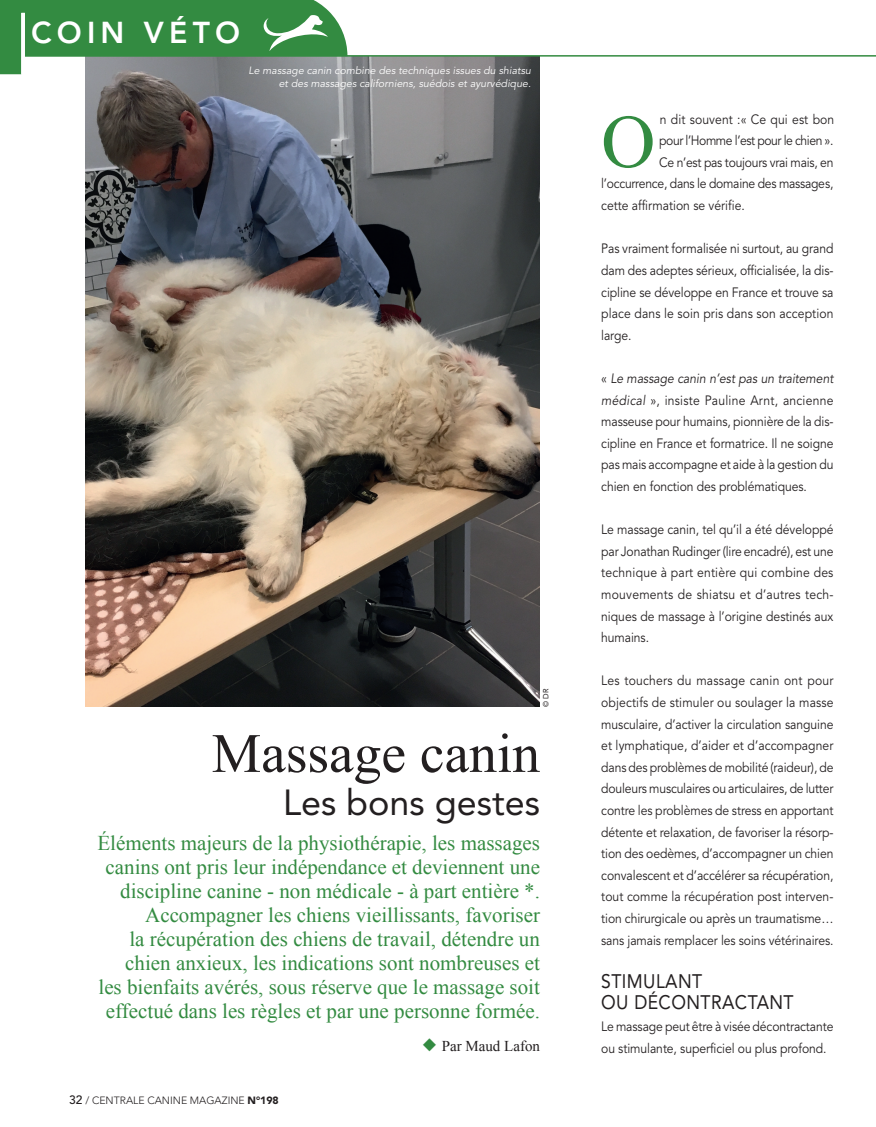
<style>
.page{position:relative;width:876px;height:1127px;background:#fff}
.page>*{position:absolute;margin:0;border:0;box-sizing:border-box;transform-origin:0 0}
.t1{font:75.15px "Times New Roman";color:#338b41}
.t2{font:55.5px "Times New Roman";color:#231f20}
.t3{font:36px "Avenir";color:#231f20}
.t4{font:800 30px "Avenir";letter-spacing:.175em;color:#fff}
.t5{font:21px/24px "Times New Roman";color:#338b41;text-align:right}
.t6{font:19.5px/21.6px "Avenir";letter-spacing:.025em;color:#231f20;scale:.9 1}
.t7{font:15px "Times New Roman";color:#231f20}
.t8{font:13.5px/21.6px "Avenir";letter-spacing:-.005em;color:#231f20;text-align:justify;scale:.9 1}
.t9{font:13.5px "Avenir";letter-spacing:-.035em;color:#231f20;scale:.9 1}
.t10{font:italic 10.5px/13.2px "Avenir";letter-spacing:.005em;color:#fff;text-align:right}
.t11{font:300 10.5px "Avenir";color:#231f20}
.t12{font:7.5px "Avenir";color:#231f20}
.s1{color:#338b41}
.s2{font-weight:500;font-size:12px}
.s3{font-weight:900}
.s4{font-style:italic}
</style>
<div class="page">
<img style="left:85px;top:57px;width:455px;height:649px">
<hr style="left:25px;top:55px;width:851px;height:2px;background:#338b41">
<svg style="left:0;top:0;width:347px;height:74px;background:#559560"></svg>
<h3 class="t4" style="left:31px;top:20px;width:211px">COIN VÉTO</h3>
<p class="t10" style="left:249px;top:64px;width:284px">Le massage canin combine des techniques issues du shiatsu et des massages californiens, suédois et ayurvédique.</p>
<p class="t12" style="left:543px;top:706px;width:20px;rotate:-90deg">© DR</p>
<h2 class="t2" style="left:212px;top:722px;width:330px">Massage canin</h2>
<h3 class="t3" style="left:283px;top:788px;width:259px">Les bons gestes</h3>
<p class="t5" style="left:97px;top:831px;width:444px">Éléments majeurs de la physiothérapie, les massages canins ont pris leur indépendance et deviennent une discipline canine - non médicale - à part entière *.<br>Accompagner les chiens vieillissants, favoriser<br>la récupération des chiens de travail, détendre un chien anxieux, les indications sont nombreuses et les bienfaits avérés, sous réserve que le massage soit effectué dans les règles et par une personne formée.</p>
<p class="t7" style="left:423px;top:1038px;width:119px"><span class="s1">◆</span> Par Maud Lafon</p>
<p class="t11" style="left:69px;top:1096px;width:211px"><span class="s2">32</span> / CENTRALE CANINE MAGAZINE <span class="s3">N°198</span></p>
<h1 class="t1" style="left:601px;top:100px;width:56px">O</h1>
<p class="t8" style="left:660px;top:109px;width:195px">n dit souvent :« Ce qui est bon</p>
<p class="t9" style="left:659px;top:135px;width:195px">pour l’Homme l’est pour le chien ».</p>
<p class="t8" style="left:659px;top:152px;width:195px">Ce n’est pas toujours vrai mais, en</p>
<p class="t8" style="left:601px;top:174px;width:260px">l’occurrence, dans le domaine des massages,</p>
<p class="t8" style="left:601px;top:196px;width:161px">cette affirmation se vérifie.</p>
<p class="t8" style="left:601px;top:239px;width:260px">Pas vraiment formalisée ni surtout, au grand dam des adeptes sérieux, officialisée, la dis&shy;cipline se développe en France et trouve sa place dans le soin pris dans son acception large.</p>
<p class="t8" style="left:601px;top:368px;width:260px">« <span class="s4">Le massage canin n’est pas un traitement médical</span> », insiste Pauline Arnt, ancienne masseuse pour humains, pionnière de la dis&shy;cipline en France et formatrice. Il ne soigne pas mais accompagne et aide à la gestion du chien en fonction des problématiques.</p>
<p class="t8" style="left:601px;top:520px;width:260px">Le massage canin, tel qu’il a été développé par Jonathan Rudinger (lire encadré), est une technique à part entière qui combine des mouvements de shiatsu et d’autres tech&shy;niques de massage à l’origine destinés aux humains.</p>
<p class="t8" style="left:601px;top:671px;width:260px">Les touchers du massage canin ont pour objectifs de stimuler ou soulager la masse musculaire, d’activer la circulation sanguine et lymphatique, d’aider et d’accompagner dans des problèmes de mobilité (raideur), de douleurs musculaires ou articulaires, de lutter contre les problèmes de stress en apportant détente et relaxation, de favoriser la résorp&shy;tion des oedèmes, d’accompagner un chien convalescent et d’accélérer sa récupération, tout comme la récupération post interven&shy;tion chirurgicale ou après un traumatisme… sans jamais remplacer les soins vétérinaires.</p>
<h3 class="t6" style="left:601px;top:972px;width:215px">STIMULANT<br>OU DÉCONTRACTANT</h3>
<p class="t8" style="left:601px;top:1016px;width:260px">Le massage peut être à visée décontractante ou stimulante, superficiel ou plus profond.</p>
</div>
